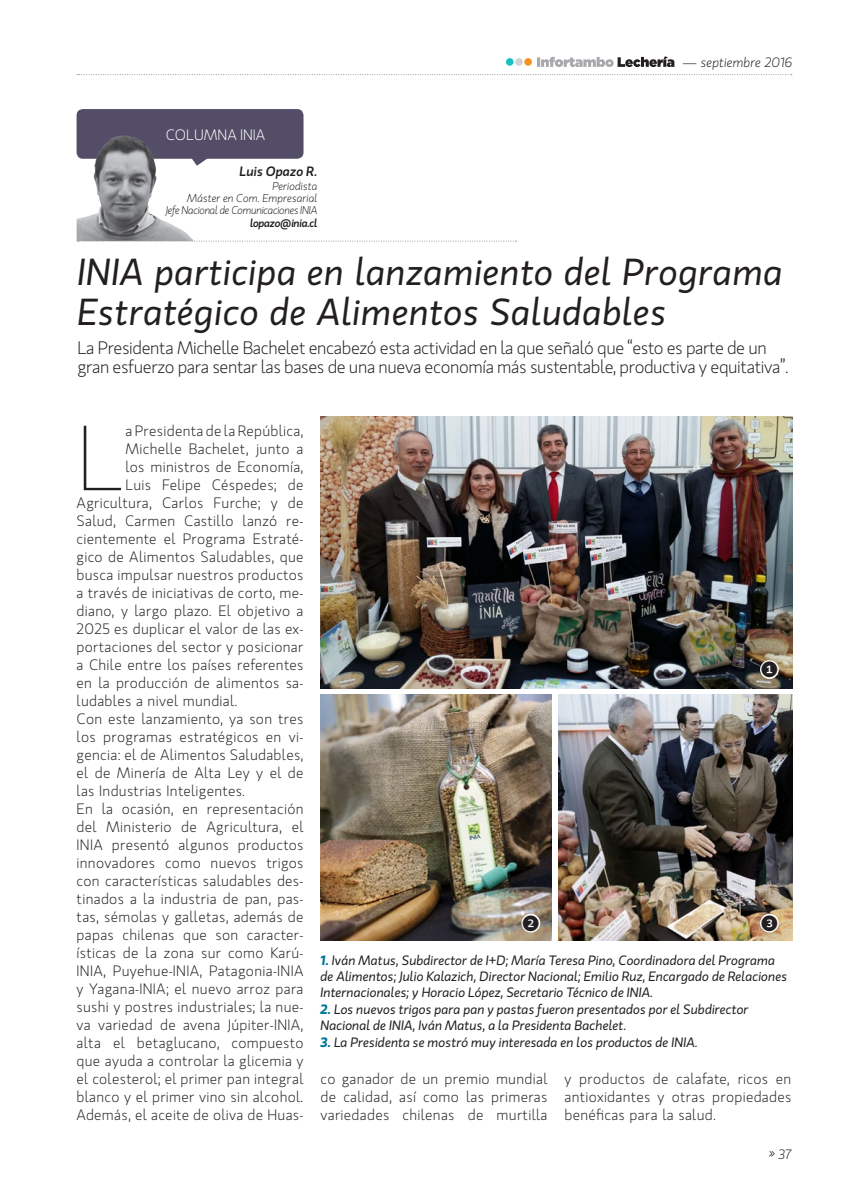
<style>
.page{position:relative;width:851px;height:1191px;background:#fff}
.page>*{position:absolute;margin:0;border:0;box-sizing:border-box;transform-origin:0 0}
.t1{font:100 91.8px "Gloriola Std Display";color:#231f20}
.Título{font:italic 37.5px/40.5px "Gloriola Std";letter-spacing:.01em;color:#231f20}
.Epigrafes{font:300 18px/19.5px "Gloriola Std";letter-spacing:-.02em;color:#231f20}
.t2{font:300 15px/18px "Gloriola Std";letter-spacing:.02em;color:#231f20;text-align:justify}
.TXT_2012{font:300 15px "Gloriola Std";color:#fff}
.Epigrafes-2{font:italic 13.5px/16.2px "Gloriola Std";color:#231f20}
.t3{font:italic 300 13.5px "Gloriola Std";color:#231f20}
.TXT_2012-2{font:italic 500 13.5px "Gloriola Std";color:#231f20}
.TXT_2012-3{font:italic 300 11.25px "Gloriola Std";color:#231f20}
.TXT_2012-4{font:italic 300 11.25px "Gloriola Std";letter-spacing:-.03em;color:#231f20;scale:.96 1}
.TXT_2012-5{font:italic 500 11.25px "Gloriola Std";letter-spacing:-.03em;color:#231f20}
.s1{font-weight:600;color:#007497}
</style>
<div class="page">
<div style="left:506px;top:58px;width:7px;height:8px;background:#18c0c0;border-radius:50%"></div>
<div style="left:515px;top:58px;width:7px;height:8px;background:#d1d2d4;border-radius:50%"></div>
<div style="left:524px;top:58px;width:8px;height:8px;background:#f7931d;border-radius:50%"></div>
<svg style="left:537px;top:56px;width:137px;height:11px"></svg>
<svg style="left:77px;top:74px;width:714px;height:1px"></svg>
<img style="left:559px;top:694px;width:233px;height:246px">
<img style="left:320px;top:694px;width:232px;height:246px">
<img style="left:320px;top:417px;width:472px;height:271px">
<svg style="left:77px;top:109px;width:226px;height:57px;background:#615b74"></svg>
<img style="left:77px;top:135px;width:116px;height:105px">
<svg style="left:77px;top:240px;width:439px;height:2px"></svg>
<svg style="left:758px;top:658px;width:22px;height:22px"></svg>
<svg style="left:520px;top:912px;width:21px;height:22px"></svg>
<svg style="left:758px;top:912px;width:22px;height:22px"></svg>
<p class="TXT_2012" style="left:166px;top:124px;width:101px">COLUMNA INIA</p>
<p class="TXT_2012-2" style="left:239px;top:162px;width:80px">Luis Opazo R.</p>
<p class="TXT_2012-3" style="left:272px;top:178px;width:46px">Periodista</p>
<p class="TXT_2012-3" style="left:187px;top:190px;width:132px">Máster en Com. Empresarial</p>
<p class="TXT_2012-4" style="left:166px;top:202px;width:159px">Jefe Nacional de Comunicaciones INIA</p>
<p class="TXT_2012-5" style="left:250px;top:215px;width:69px">lopazo@inia.cl</p>
<p class="t3" style="left:682px;top:53px;width:111px">— septiembre 2016</p>
<p class="Título" style="left:77px;top:250px;width:707px">INIA participa en lanzamiento del Programa<br>Estratégico de Alimentos Saludables</p>
<p class="Epigrafes" style="left:77px;top:337px;width:712px">La Presidenta Michelle Bachelet encabezó esta actividad en la que señaló que “esto es parte de un gran esfuerzo para sentar las bases de una nueva economía más sustentable, productiva y equitativa”.</p>
<p class="t1" style="left:77px;top:397px;width:49px">L</p>
<p class="t2" style="left:125px;top:422px;width:179px">a Presidenta de la República,</p>
<p class="t2" style="left:125px;top:440px;width:179px">Michelle Bachelet, junto a</p>
<p class="t2" style="left:125px;top:458px;width:179px">los ministros de Economía,</p>
<p class="t2" style="left:125px;top:476px;width:179px">Luis Felipe Céspedes; de</p>
<p class="t2" style="left:77px;top:494px;width:228px">Agricultura, Carlos Furche; y de</p>
<p class="t2" style="left:77px;top:512px;width:228px">Salud, Carmen Castillo lanzó re-</p>
<p class="t2" style="left:77px;top:530px;width:228px">cientemente el Programa Estraté-</p>
<p class="t2" style="left:77px;top:548px;width:228px">gico de Alimentos Saludables, que</p>
<p class="t2" style="left:77px;top:566px;width:228px">busca impulsar nuestros productos</p>
<p class="t2" style="left:77px;top:584px;width:228px">a través de iniciativas de corto, me-</p>
<p class="t2" style="left:77px;top:602px;width:228px">diano, y largo plazo. El objetivo a</p>
<p class="t2" style="left:77px;top:620px;width:228px">2025 es duplicar el valor de las ex-</p>
<p class="t2" style="left:77px;top:638px;width:228px">portaciones del sector y posicionar</p>
<p class="t2" style="left:77px;top:656px;width:228px">a Chile entre los países referentes</p>
<p class="t2" style="left:77px;top:674px;width:228px">en la producción de alimentos sa-</p>
<p class="t2" style="left:77px;top:692px;width:162px">ludables a nivel mundial.</p>
<p class="t2" style="left:77px;top:710px;width:228px">Con este lanzamiento, ya son tres los programas estratégicos en vi&shy;gencia: el de Alimentos Saludables, el de Minería de Alta Ley y el de las Industrias Inteligentes.</p>
<p class="t2" style="left:77px;top:800px;width:228px">En la ocasión, en representación del Ministerio de Agricultura, el INIA presentó algunos productos innovadores como nuevos trigos con características saludables des&shy;tinados a la industria de pan, pas&shy;tas, sémolas y galletas, además de papas chilenas que son caracter&shy;ísticas de la zona sur como Karú-INIA, Puyehue-INIA, Patagonia-INIA y Yagana-INIA; el nuevo arroz para sushi y postres industriales; la nue&shy;va variedad de avena Júpiter-INIA, alta el betaglucano, compuesto que ayuda a controlar la glicemia y el colesterol; el primer pan integral blanco y el primer vino sin alcohol.<br>Además, el aceite de oliva de Huas-</p>
<p class="Epigrafes-2" style="left:320px;top:951px;width:468px"><span class="s1">1.</span> Iván Matus, Subdirector de I+D; María Teresa Pino, Coordinadora del Programa de Alimentos; Julio Kalazich, Director Nacional; Emilio Ruz, Encargado de Relaciones<br>Internacionales; y Horacio López, Secretario Técnico de INIA.</p>
<p class="Epigrafes-2" style="left:320px;top:1000px;width:429px"><span class="s1">2.</span> Los nuevos trigos para pan y pastas fueron presentados por el Subdirector<br>Nacional de INIA, Iván Matus, a la Presidenta Bachelet.</p>
<p class="Epigrafes-2" style="left:320px;top:1033px;width:379px"><span class="s1">3.</span> La Presidenta se mostró muy interesada en los productos de INIA.</p>
<p class="t2" style="left:320px;top:1070px;width:228px">co ganador de un premio mundial de calidad, así como las primeras variedades chilenas de murtilla</p>
<p class="t2" style="left:564px;top:1070px;width:228px">y productos de calafate, ricos en antioxidantes y otras propiedades benéficas para la salud.</p>
<p class="t3" style="left:769px;top:1145px;width:24px">» 37</p>
</div>
